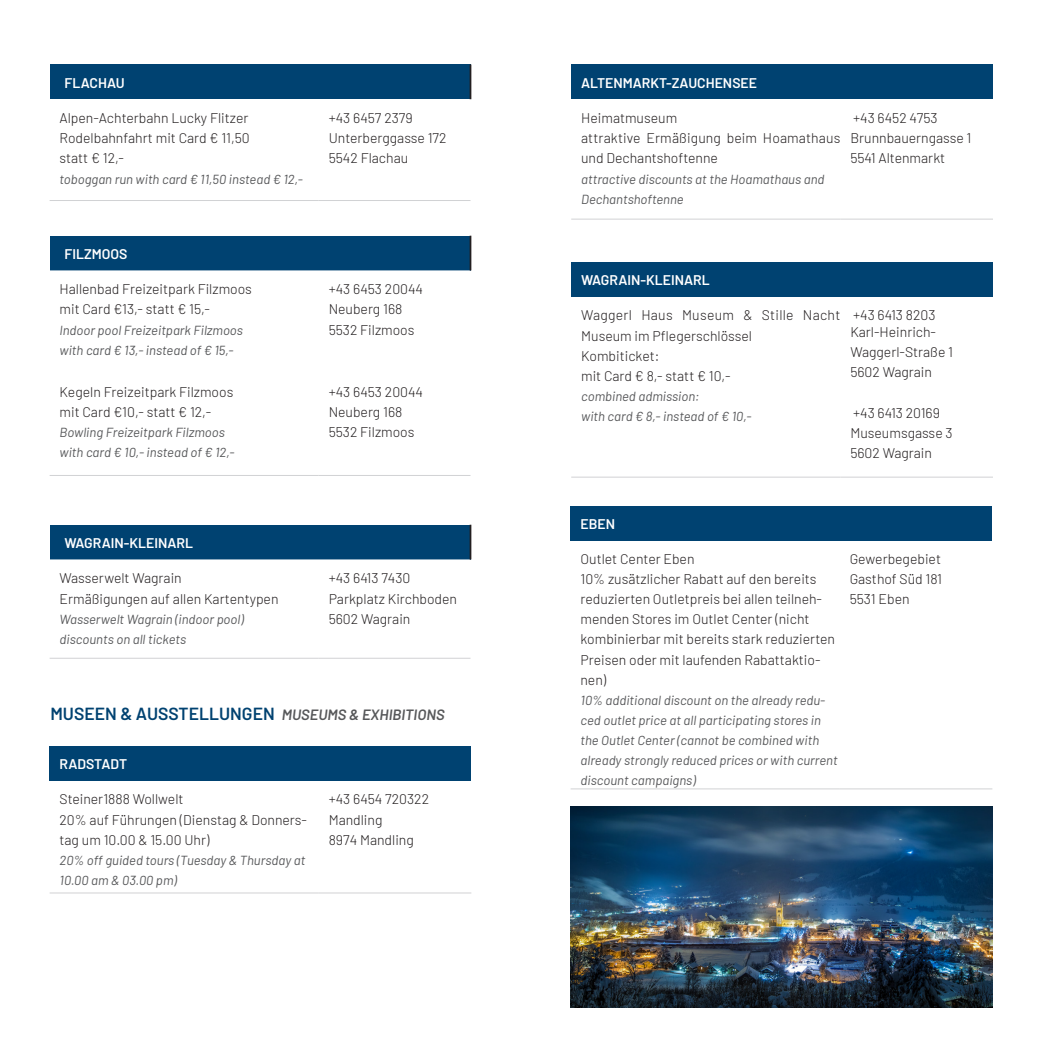
<style>
.page{position:relative;width:1042px;height:1042px;background:#fff}
.page>*{position:absolute;margin:0;border:0;box-sizing:border-box;transform-origin:0 0}
.t1{font:600 17.5px "Barlow";color:#004271}
.t2{font:300 14px/20.1px "Barlow";color:#231f20}
.t3{font:600 14px "Barlow";color:#fff}
.t4{font:italic 13.12px/20.1px "Barlow";color:#57585a}
.s1{font-style:italic;font-size:14.88px;color:#57585a}
</style>
<div class="page">
<div style="left:50px;top:746px;width:421px;height:35px;background:#004271"></div>
<hr style="left:50px;top:892px;width:269px;height:1px;background:#d1d2d4">
<hr style="left:319px;top:892px;width:152px;height:1px;background:#d1d2d4">
<div style="left:50px;top:236px;width:420px;height:34px;background:#004271"></div>
<svg style="left:50px;top:270px;width:420px;height:1px"></svg>
<hr style="left:470px;top:236px;width:1px;height:34px;background:#231f20">
<hr style="left:50px;top:475px;width:269px;height:1px;background:#d1d2d4">
<hr style="left:319px;top:475px;width:151px;height:1px;background:#d1d2d4">
<div style="left:571px;top:64px;width:422px;height:35px;background:#004271"></div>
<hr style="left:571px;top:219px;width:269px;height:1px;background:#d1d2d4">
<hr style="left:840px;top:219px;width:153px;height:1px;background:#d1d2d4">
<div style="left:571px;top:262px;width:422px;height:34px;background:#004271"></div>
<hr style="left:571px;top:477px;width:269px;height:1px;background:#d1d2d4">
<hr style="left:840px;top:477px;width:153px;height:1px;background:#d1d2d4">
<div style="left:570px;top:506px;width:422px;height:34px;background:#004271"></div>
<hr style="left:570px;top:788px;width:270px;height:1px;background:#d1d2d4">
<hr style="left:840px;top:788px;width:152px;height:1px;background:#d1d2d4">
<img style="left:570px;top:806px;width:422px;height:201px">
<div style="left:50px;top:64px;width:420px;height:35px;background:#004271"></div>
<hr style="left:470px;top:64px;width:1px;height:35px;background:#231f20">
<hr style="left:50px;top:200px;width:269px;height:1px;background:#d1d2d4">
<hr style="left:319px;top:200px;width:151px;height:1px;background:#d1d2d4">
<div style="left:50px;top:525px;width:420px;height:34px;background:#004271"></div>
<svg style="left:50px;top:559px;width:420px;height:99px"></svg>
<hr style="left:470px;top:525px;width:1px;height:34px;background:#231f20">
<hr style="left:50px;top:658px;width:269px;height:1px;background:#d1d2d4">
<hr style="left:319px;top:658px;width:151px;height:1px;background:#d1d2d4">
<p class="t3" style="left:64px;top:72px;width:62px">FLACHAU</p>
<p class="t2" style="left:60px;top:107px;width:192px;text-align:justify">Alpen-Achterbahn Lucky Flitzer Rodelbahnfahrt mit Card € 11,50 statt € 12,-</p>
<p class="t4" style="left:60px;top:168px;width:245px">toboggan run with card € 11,50 instead € 12,-</p>
<p class="t3" style="left:64px;top:243px;width:64px">FILZMOOS</p>
<p class="t2" style="left:60px;top:278px;width:194px">Hallenbad Freizeitpark Filzmoos mit Card €13,- statt € 15,-</p>
<p class="t4" style="left:60px;top:319px;width:185px">Indoor pool Freizeitpark Filzmoos with card € 13,- instead of € 15,-</p>
<p class="t2" style="left:60px;top:381px;width:175px">Kegeln Freizeitpark Filzmoos mit Card €10,- statt € 12,-</p>
<p class="t4" style="left:60px;top:421px;width:176px">Bowling Freizeitpark Filzmoos with card € 10,- instead of € 12,-</p>
<p class="t2" style="left:329px;top:107px;width:119px">+43 6457 2379<br>Unterberggasse 172<br>5542 Flachau</p>
<p class="t2" style="left:329px;top:278px;width:96px">+43 6453 20044<br>Neuberg 168<br>5532 Filzmoos</p>
<p class="t2" style="left:329px;top:381px;width:96px">+43 6453 20044<br>Neuberg 168<br>5532 Filzmoos</p>
<p class="t3" style="left:64px;top:532px;width:130px">WAGRAIN-KLEINARL</p>
<p class="t2" style="left:60px;top:567px;width:220px">Wasserwelt Wagrain<br>Ermäßigungen auf allen Kartentypen</p>
<p class="t4" style="left:60px;top:608px;width:186px">Wasserwelt Wagrain (indoor pool) discounts on all tickets</p>
<p class="t2" style="left:329px;top:567px;width:130px">+43 6413 7430<br>Parkplatz Kirchboden<br>5602 Wagrain</p>
<p class="t1" style="left:50px;top:701px;width:395px">MUSEEN &amp; AUSSTELLUNGEN <span class="s1">MUSEUMS &amp; EXHIBITIONS</span></p>
<p class="t3" style="left:60px;top:754px;width:69px">RADSTADT</p>
<p class="t2" style="left:60px;top:788px;width:249px">Steiner1888 Wollwelt<br>20% auf Führungen (Dienstag &amp; Donners&shy;tag um 10.00 &amp; 15.00 Uhr)</p>
<p class="t4" style="left:60px;top:849px;width:247px">20% off guided tours (Tuesday &amp; Thursday at<br>10.00 am &amp; 03.00 pm)</p>
<p class="t2" style="left:329px;top:788px;width:102px">+43 6454 720322<br>Mandling<br>8974 Mandling</p>
<p class="t3" style="left:581px;top:72px;width:178px">ALTENMARKT-ZAUCHENSEE</p>
<p class="t2" style="left:581px;top:107px;width:261px">Heimatmuseum<br>attraktive Ermäßigung beim Hoamathaus und Dechantshoftenne</p>
<p class="t4" style="left:581px;top:168px;width:245px">attractive discounts at the Hoamathaus and<br>Dechantshoftenne</p>
<p class="t2" style="left:850px;top:107px;width:123px">+43 6452 4753<br>Brunnbauerngasse 1<br>5541 Altenmarkt</p>
<p class="t3" style="left:581px;top:269px;width:130px">WAGRAIN-KLEINARL</p>
<p class="t2" style="left:581px;top:304px;width:261px">Waggerl Haus Museum &amp; Stille Nacht<br>Museum im Pflegerschlössel<br>Kombiticket:<br>mit Card € 8,- statt € 10,-</p>
<p class="t4" style="left:581px;top:385px;width:172px">combined admission:<br>with card € 8,- instead of € 10,-</p>
<p class="t2" style="left:850px;top:306px;width:87px;line-height:16.8px">+43 6413 8203<br>Karl-Heinrich-</p>
<p class="t2" style="left:850px;top:341px;width:104px">Waggerl-Straße 1<br>5602 Wagrain</p>
<p class="t2" style="left:850px;top:401px;width:104px">+43 6413 20169<br>Museumsgasse 3<br>5602 Wagrain</p>
<p class="t3" style="left:580px;top:513px;width:36px">EBEN</p>
<p class="t2" style="left:580px;top:548px;width:256px">Outlet Center Eben<br>10% zusätzlicher Rabatt auf den bereits reduzierten Outletpreis bei allen teilneh&shy;menden Stores im Outlet Center (nicht kombinierbar mit bereits stark reduzierten Preisen oder mit laufenden Rabattaktio&shy;nen)</p>
<p class="t4" style="left:580px;top:689px;width:259px">10% additional discount on the already redu&shy;ced outlet price at all participating stores in the Outlet Center (cannot be combined with already strongly reduced prices or with current discount campaigns)</p>
<p class="t2" style="left:850px;top:548px;width:94px;text-align:justify">Gewerbegebiet Gasthof Süd 181<br>5531 Eben</p>
</div>
